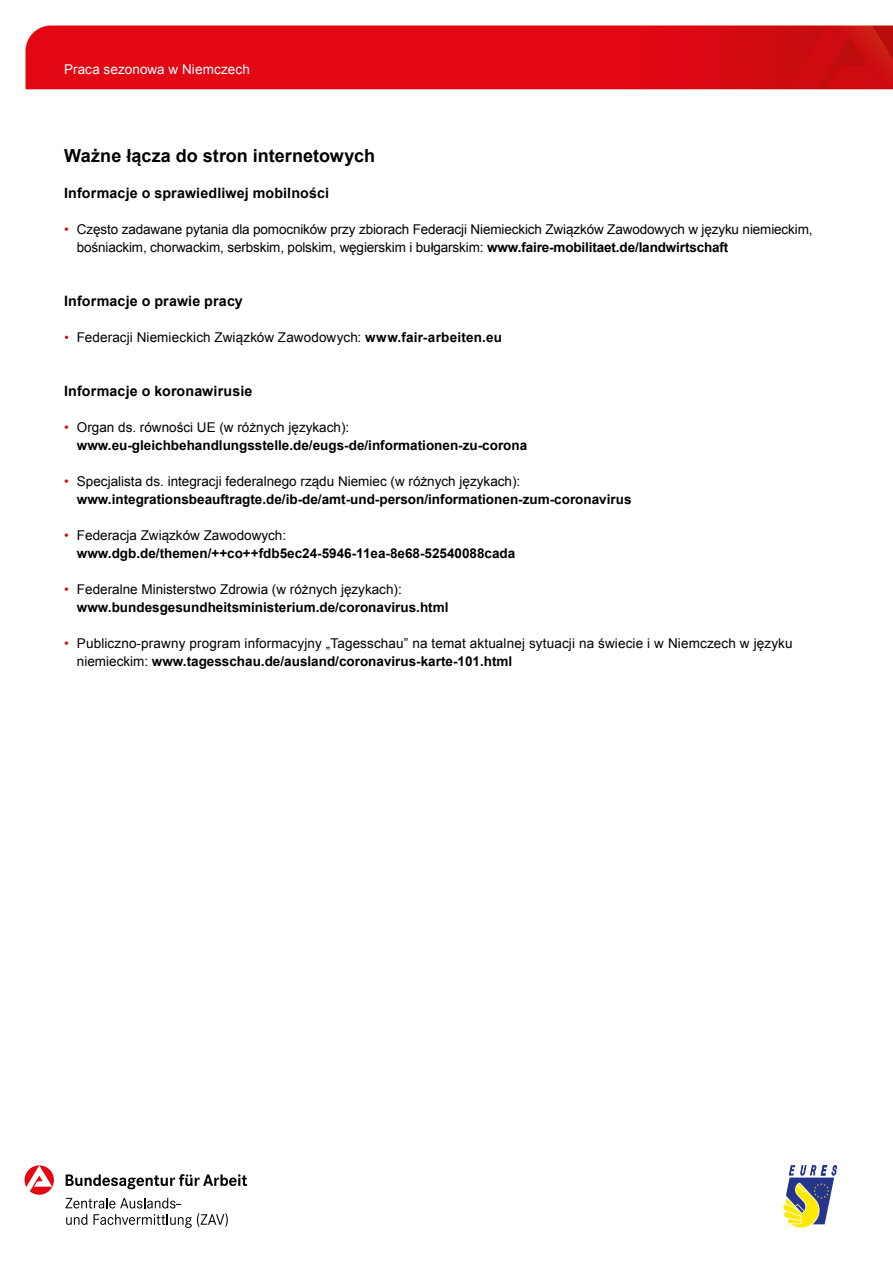
<style>
.page{position:relative;width:893px;height:1263px;background:#fff}
.page>*{position:absolute;margin:0;border:0;box-sizing:border-box;transform-origin:0 0}
.t1{font:700 18px "Arial";color:#000}
.t2{font:700 14.25px "Arial";letter-spacing:.01em;color:#000}
.t3{font:700 13.5px/18px "Arial";color:#000}
.t4{font:13.5px/18px "Arial";letter-spacing:.01em;color:#000}
.t5{font:13.5px/18px "Arial";letter-spacing:-.01em;color:#000}
.t6{font:13.5px "Arial";letter-spacing:.01em;color:#fff}
.s1{color:#e30613}
.s2{font-weight:700}
.s3{font-weight:400;color:#e30613}
.s4{font-weight:400}
</style>
<div class="page">
<img style="left:26px;top:26px;width:867px;height:63px">
<svg style="left:66px;top:1174px;width:181px;height:15px"></svg>
<svg style="left:25px;top:1165px;width:29px;height:30px"></svg>
<svg style="left:66px;top:1198px;width:162px;height:30px"></svg>
<svg style="left:783px;top:1165px;width:54px;height:62px"></svg>
<p class="t6" style="left:64px;top:61px;width:187px">Praca sezonowa w Niemczech</p>
<h1 class="t1" style="left:64px;top:144px;width:312px">Ważne łącza do stron internetowych</h1>
<h2 class="t2" style="left:64px;top:184px;width:266px">Informacje o sprawiedliwej mobilności</h2>
<p class="t5" style="left:77px;top:220px;width:737px;text-indent:-13px"><span class="s1">•</span> Często zadawane pytania dla pomocników przy zbiorach Federacji Niemieckich Związków Zawodowych w języku niemieckim, bośniackim, chorwackim, serbskim, polskim, węgierskim i bułgarskim: <span class="s2">www.faire-mobilitaet.de/landwirtschaft</span></p>
<h2 class="t2" style="left:64px;top:292px;width:180px">Informacje o prawie pracy</h2>
<p class="t4" style="left:77px;top:328px;width:427px">Federacji Niemieckich Związków Zawodowych: <span class="s2">www.fair-arbeiten.eu</span></p>
<h2 class="t2" style="left:64px;top:382px;width:190px">Informacje o koronawirusie</h2>
<p class="t3" style="left:77px;top:419px;width:452px;text-indent:-13px"><span class="s3">•</span> <span class="s4">Organ ds. równości UE (w różnych językach): </span>www.eu-gleichbehandlungsstelle.de/eugs-de/informationen-zu-corona</p>
<p class="t3" style="left:77px;top:473px;width:556px;text-indent:-13px"><span class="s3">•</span> <span class="s4">Specjalista ds. integracji federalnego rządu Niemiec (w różnych językach): </span>www.integrationsbeauftragte.de/ib-de/amt-und-person/informationen-zum-coronavirus</p>
<p class="t3" style="left:77px;top:527px;width:440px;text-indent:-13px"><span class="s3">•</span> <span class="s4">Federacja Związków Zawodowych: </span>www.dgb.de/themen/++co++fdb5ec24-5946-11ea-8e68-52540088cada</p>
<p class="t3" style="left:77px;top:581px;width:373px;text-indent:-13px"><span class="s3">•</span> <span class="s4">Federalne Ministerstwo Zdrowia (w różnych językach): </span>www.bundesgesundheitsministerium.de/coronavirus.html</p>
<p class="t4" style="left:77px;top:634px;width:717px;text-indent:-13px"><span class="s1">•</span> Publiczno-prawny program informacyjny „Tagesschau” na temat aktualnej sytuacji na świecie i w Niemczech w języku niemieckim: <span class="s2">www.tagesschau.de/ausland/coronavirus-karte-101.html</span></p>
</div>
